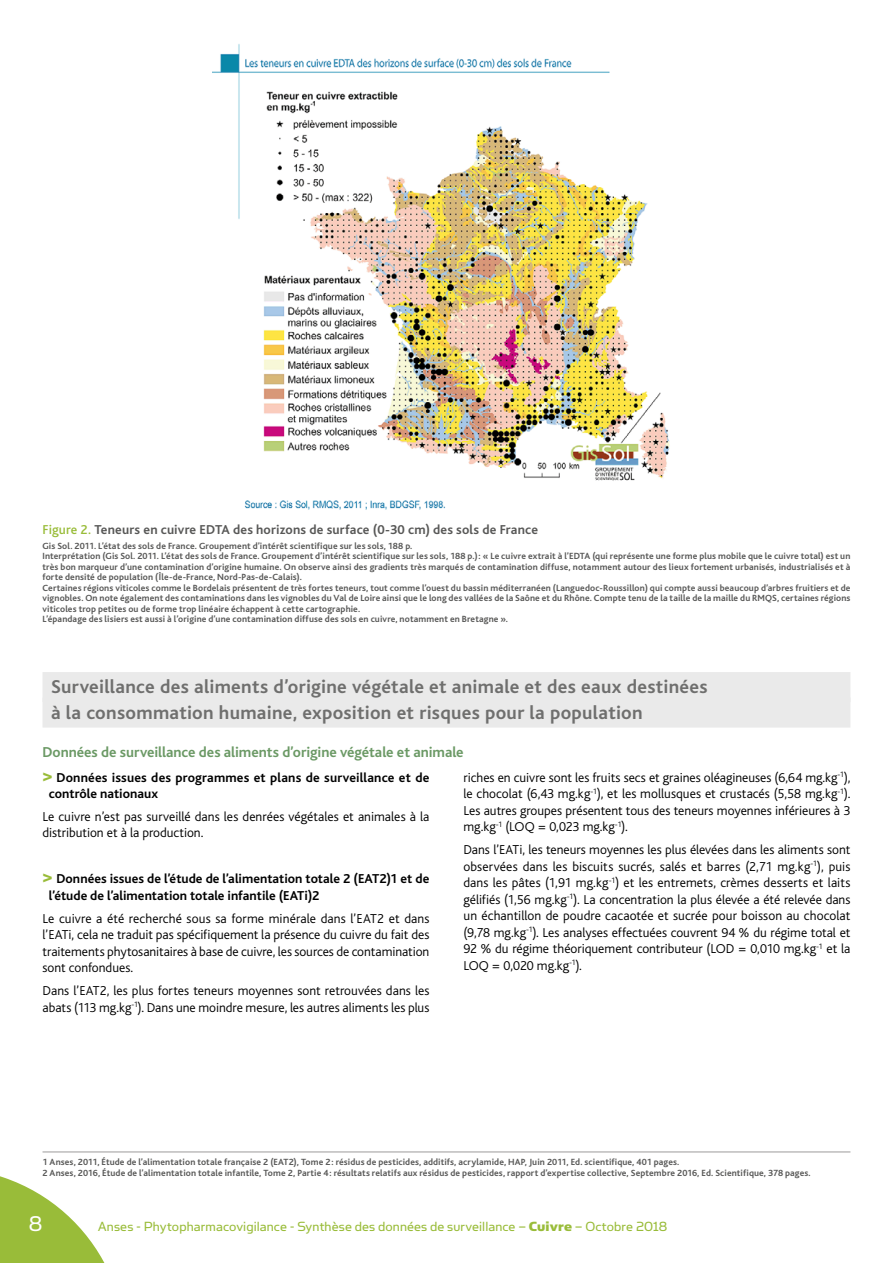
<style>
.page{position:relative;width:893px;height:1263px;background:#fff}
.page>*{position:absolute;margin:0;border:0;box-sizing:border-box;transform-origin:0 0}
.t1{font:24px "Simian Text Orangutan";color:#fff}
.t2{font:700 19.5px/25.5px "Bliss";letter-spacing:.015em;color:#6f6f6e}
.t3{font:15px "Simian Text Orangutan";letter-spacing:.01em;color:#99bc39}
.t4{font:700 15px "Bliss";color:#6b9965}
.t5{font:300 13.5px/16.5px "Bliss";color:#000;text-align:justify}
.t6{font:700 13.5px/16.5px "Bliss";letter-spacing:.005em;color:#000}
.t7{font:700 13.5px "Bliss";letter-spacing:.015em;color:#585857}
.t8{font:700 9.3px/10.5px "Bliss";letter-spacing:.01em;color:#585857}
.s1{font-weight:500;color:#99bc39}
.s2{font-weight:800;font-size:19.5px;color:#99bc39}
.s3{font-family:"Simian Text Chimpanzee"}
</style>
<div class="page">
<img style="left:212px;top:44px;width:458px;height:466px">
<hr style="left:43px;top:1151px;width:807px;height:1px;background:#9c9b9b">
<div style="left:43px;top:672px;width:807px;height:30px;background:#eaeaea"></div>
<div style="left:43px;top:697px;width:807px;height:30px;background:#eaeaea"></div>
<svg style="left:0;top:1151px;width:148px;height:112px"></svg>
<h3 class="t7" style="left:43px;top:522px;width:497px"><span class="s1">Figure 2.</span> Teneurs en cuivre EDTA des horizons de surface (0-30 cm) des sols de France</h3>
<p class="t8" style="left:43px;top:540px;width:809px">Gis Sol. 2011. L’état des sols de France. Groupement d’intérêt scientifique sur les sols, 188 p.<br>Interprétation (Gis Sol. 2011. L’état des sols de France. Groupement d’intérêt scientifique sur les sols, 188 p.): « Le cuivre extrait à l’EDTA (qui représente une forme plus mobile que le cuivre total) est un très bon marqueur d’une contamination d’origine humaine. On observe ainsi des gradients très marqués de contamination diffuse, notamment autour des lieux fortement urbanisés, industrialisés et à forte densité de population (Île-de-France, Nord-Pas-de-Calais).<br>Certaines régions viticoles comme le Bordelais présentent de très fortes teneurs, tout comme l’ouest du bassin méditerranéen (Languedoc-Roussillon) qui compte aussi beaucoup d’arbres fruitiers et de vignobles. On note également des contaminations dans les vignobles du Val de Loire ainsi que le long des vallées de la Saône et du Rhône. Compte tenu de la taille de la maille du RMQS, certaines régions viticoles trop petites ou de forme trop linéaire échappent à cette cartographie.<br>L’épandage des lisiers est aussi à l’origine d’une contamination diffuse des sols en cuivre, notamment en Bretagne ».</p>
<h2 class="t2" style="left:51px;top:675px;width:658px">Surveillance des aliments d’origine végétale et animale et des eaux destinées à la consommation humaine, exposition et risques pour la population</h2>
<h3 class="t4" style="left:43px;top:744px;width:423px">Données de surveillance des aliments d’origine végétale et animale</h3>
<h3 class="t6" style="left:49px;top:769px;width:382px;text-indent:-6px"><span class="s2">&gt;</span> Données issues des programmes et plans de surveillance et de contrôle nationaux</h3>
<h3 class="t5" style="left:43px;top:808px;width:388px">Le cuivre n’est pas surveillé dans les denrées végétales et animales à la distribution et à la production.</h3>
<h3 class="t6" style="left:49px;top:871px;width:382px;text-indent:-6px"><span class="s2">&gt;</span> Données issues de l’étude de l’alimentation totale 2 (EAT2)1 et de l’étude de l’alimentation totale infantile (EATi)2</h3>
<p class="t5" style="left:43px;top:910px;width:388px">Le cuivre a été recherché sous sa forme minérale dans l’EAT2 et dans l’EATi, cela ne traduit pas spécifiquement la présence du cuivre du fait des traitements phytosanitaires à base de cuivre, les sources de contamination sont confondues.</p>
<h3 class="t5" style="left:43px;top:982px;width:388px">Dans l’EAT2, les plus fortes teneurs moyennes sont retrouvées dans les abats (113 mg.kg<sup>-1</sup>). Dans une moindre mesure, les autres aliments les plus</h3>
<p class="t5" style="left:463px;top:769px;width:388px">riches en cuivre sont les fruits secs et graines oléagineuses (6,64 mg.kg<sup>-1</sup>), le chocolat (6,43 mg.kg<sup>-1</sup>), et les mollusques et crustacés (5,58 mg.kg<sup>-1</sup>).<br>Les autres groupes présentent tous des teneurs moyennes inférieures à 3 mg.kg<sup>-1</sup> (LOQ = 0,023 mg.kg<sup>-1</sup>).</p>
<p class="t5" style="left:463px;top:841px;width:388px">Dans l’EATi, les teneurs moyennes les plus élevées dans les aliments sont observées dans les biscuits sucrés, salés et barres (2,71 mg.kg<sup>-1</sup>), puis dans les pâtes (1,91 mg.kg<sup>-1</sup>) et les entremets, crèmes desserts et laits gélifiés (1,56 mg.kg<sup>-1</sup>). La concentration la plus élevée a été relevée dans un échantillon de poudre cacaotée et sucrée pour boisson au chocolat (9,78 mg.kg<sup>-1</sup>). Les analyses effectuées couvrent 94 % du régime total et 92 % du régime théoriquement contributeur (LOD = 0,010 mg.kg<sup>-1</sup> et la LOQ = 0,020 mg.kg<sup>-1</sup>).</p>
<p class="t8" style="left:43px;top:1157px;width:770px">1 Anses, 2011, Étude de l’alimentation totale française 2 (EAT2), Tome 2: résidus de pesticides, additifs, acrylamide, HAP, Juin 2011, Ed. scientifique, 401 pages.<br>2 Anses, 2016, Étude de l’alimentation totale infantile, Tome 2, Partie 4: résultats relatifs aux résidus de pesticides, rapport d’expertise collective, Septembre 2016, Ed. Scientifique, 378 pages.</p>
<h1 class="t1" style="left:29px;top:1210px;width:15px">8</h1>
<h3 class="t3" style="left:98px;top:1218px;width:571px">Anses - Phytopharmacovigilance - Synthèse des données de surveillance – <span class="s3">Cuivre</span> – Octobre 2018</h3>
</div>
